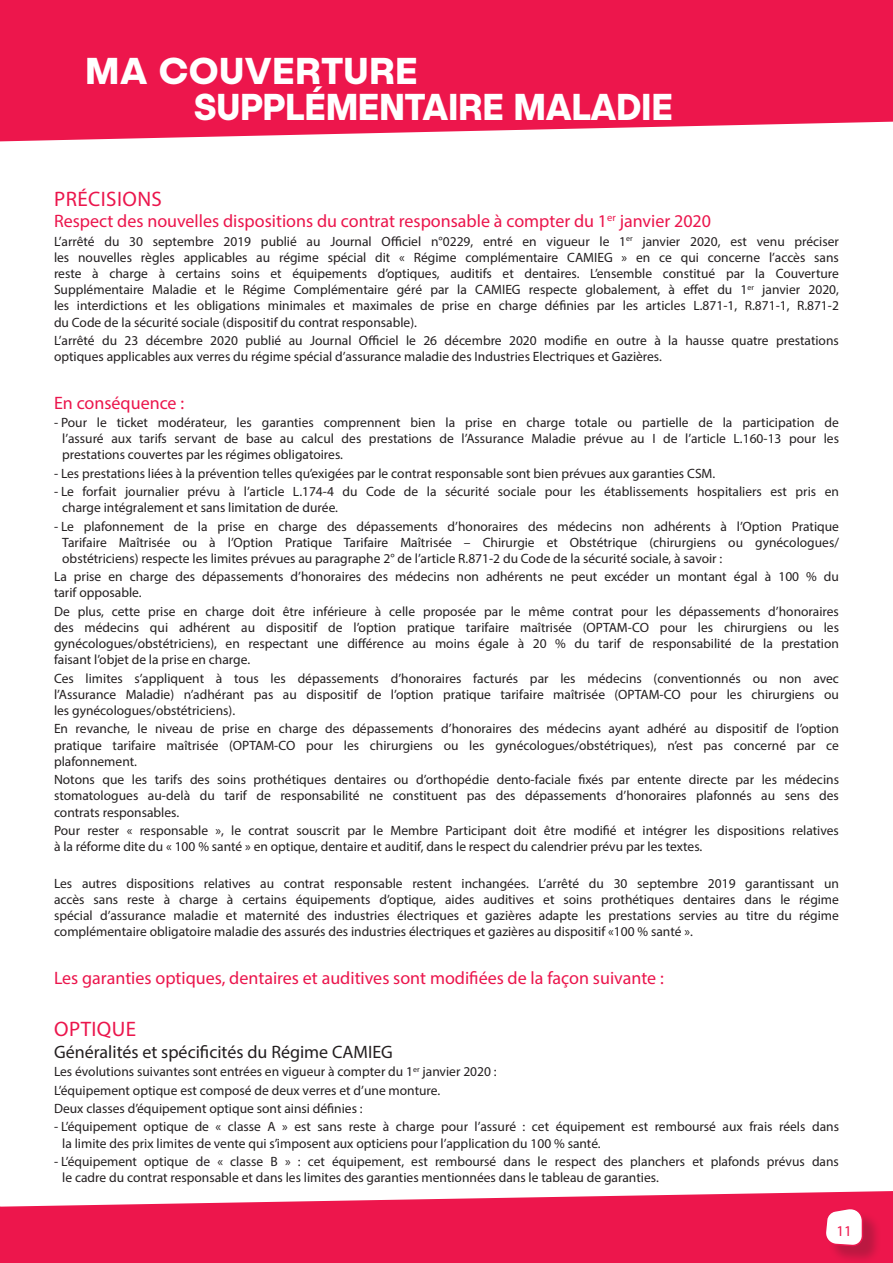
<style>
.page{position:relative;width:893px;height:1263px;background:#fff}
.page>*{position:absolute;margin:0;border:0;box-sizing:border-box;transform-origin:0 0}
.t1{font:700 37.5px "Publica Sans";letter-spacing:-.01em;color:#fff;scale:.95 1}
.t2{font:700 37.5px "Publica Sans";letter-spacing:.01em;color:#fff}
.t3{font:21px "Myriad Pro";letter-spacing:.02em;color:#eb154c}
._1_TEXTE_-_std{font:18px "Myriad Pro";color:#eb154c}
._1_TEXTE_-_std-2{font:18px "Myriad Pro";color:#231f20}
.t4{font:15px "Myriad Pro";color:#ed164c}
._1_TEXTE_-_std-3{font:13.5px/16.2px "Myriad Pro";color:#231f20;text-align:justify}
</style>
<div class="page">
<svg style="left:0;top:0;width:893px;height:141px;background:#ee2558"></svg>
<svg style="left:0;top:1191px;width:893px;height:72px;background:#ef3060"></svg>
<div style="left:827px;top:1210px;width:55px;height:53px;background:#231f20;opacity:.25"></div>
<svg style="left:823px;top:1207px;width:41px;height:40px"></svg>
<p class="t2" style="left:85px;top:46px;width:334px">MA COUVERTURE</p>
<p class="t1" style="left:194px;top:82px;width:506px">SUPPLÉMENTAIRE MALADIE</p>
<p class="t3" style="left:54px;top:186px;width:109px">PRÉCISIONS</p>
<p class="_1_TEXTE_-_std" style="left:54px;top:210px;width:659px">Respect des nouvelles dispositions du contrat responsable à compter du 1<sup>er</sup> janvier 2020</p>
<p class="_1_TEXTE_-_std-3" style="left:54px;top:233px;width:786px">L’arrêté du 30 septembre 2019 publié au Journal Officiel n°0229, entré en vigueur le 1<sup>er</sup> janvier 2020, est venu préciser les nouvelles règles applicables au régime spécial dit « Régime complémentaire CAMIEG » en ce qui concerne l’accès sans reste à charge à certains soins et équipements d’optiques, auditifs et dentaires. L’ensemble constitué par la Couverture Supplémentaire Maladie et le Régime Complémentaire géré par la CAMIEG respecte globalement, à effet du 1<sup>er</sup> janvier 2020, les interdictions et les obligations minimales et maximales de prise en charge définies par les articles L.871-1, R.871-1, R.871-2 du Code de la sécurité sociale (dispositif du contrat responsable).</p>
<p class="_1_TEXTE_-_std-3" style="left:54px;top:332px;width:786px">L’arrêté du 23 décembre 2020 publié au Journal Officiel le 26 décembre 2020 modifie en outre à la hausse quatre prestations optiques applicables aux verres du régime spécial d’assurance maladie des Industries Electriques et Gazières.</p>
<p class="_1_TEXTE_-_std" style="left:54px;top:391px;width:132px">En conséquence :</p>
<p class="_1_TEXTE_-_std-3" style="left:62px;top:414px;width:778px;text-indent:-8px">- Pour le ticket modérateur, les garanties comprennent bien la prise en charge totale ou partielle de la participation de l’assuré aux tarifs servant de base au calcul des prestations de l’Assurance Maladie prévue au I de l’article L.160-13 pour les prestations couvertes par les régimes obligatoires.</p>
<p class="_1_TEXTE_-_std-3" style="left:54px;top:465px;width:663px">- Les prestations liées à la prévention telles qu’exigées par le contrat responsable sont bien prévues aux garanties CSM.</p>
<p class="_1_TEXTE_-_std-3" style="left:62px;top:483px;width:778px;text-indent:-8px">- Le forfait journalier prévu à l’article L.174-4 du Code de la sécurité sociale pour les établissements hospitaliers est pris en charge intégralement et sans limitation de durée.</p>
<p class="_1_TEXTE_-_std-3" style="left:62px;top:518px;width:778px;text-indent:-8px">- Le plafonnement de la prise en charge des dépassements d’honoraires des médecins non adhérents à l’Option Pratique Tarifaire Maîtrisée ou à l’Option Pratique Tarifaire Maîtrisée – Chirurgie et Obstétrique (chirurgiens ou gynécologues/ obstétriciens) respecte les limites prévues au paragraphe 2° de l’article R.871-2 du Code de la sécurité sociale, à savoir :</p>
<p class="_1_TEXTE_-_std-3" style="left:54px;top:568px;width:786px">La prise en charge des dépassements d’honoraires des médecins non adhérents ne peut excéder un montant égal à 100 % du tarif opposable.</p>
<p class="_1_TEXTE_-_std-3" style="left:54px;top:603px;width:786px">De plus, cette prise en charge doit être inférieure à celle proposée par le même contrat pour les dépassements d’honoraires des médecins qui adhérent au dispositif de l’option pratique tarifaire maîtrisée (OPTAM-CO pour les chirurgiens ou les gynécologues/obstétriciens), en respectant une différence au moins égale à 20 % du tarif de responsabilité de la prestation faisant l’objet de la prise en charge.</p>
<p class="_1_TEXTE_-_std-3" style="left:54px;top:670px;width:786px">Ces limites s’appliquent à tous les dépassements d’honoraires facturés par les médecins (conventionnés ou non avec l’Assurance Maladie) n’adhérant pas au dispositif de l’option pratique tarifaire maîtrisée (OPTAM-CO pour les chirurgiens ou les gynécologues/obstétriciens).</p>
<p class="_1_TEXTE_-_std-3" style="left:54px;top:721px;width:786px">En revanche, le niveau de prise en charge des dépassements d’honoraires des médecins ayant adhéré au dispositif de l’option pratique tarifaire maîtrisée (OPTAM-CO pour les chirurgiens ou les gynécologues/obstétriques), n’est pas concerné par ce plafonnement.</p>
<p class="_1_TEXTE_-_std-3" style="left:54px;top:771px;width:786px">Notons que les tarifs des soins prothétiques dentaires ou d’orthopédie dento-faciale fixés par entente directe par les médecins stomatologues au-delà du tarif de responsabilité ne constituent pas des dépassements d’honoraires plafonnés au sens des contrats responsables.</p>
<p class="_1_TEXTE_-_std-3" style="left:54px;top:822px;width:786px">Pour rester « responsable », le contrat souscrit par le Membre Participant doit être modifié et intégrer les dispositions relatives à la réforme dite du « 100 % santé » en optique, dentaire et auditif, dans le respect du calendrier prévu par les textes.</p>
<p class="_1_TEXTE_-_std-3" style="left:54px;top:875px;width:786px">Les autres dispositions relatives au contrat responsable restent inchangées. L’arrêté du 30 septembre 2019 garantissant un accès sans reste à charge à certains équipements d’optique, aides auditives et soins prothétiques dentaires dans le régime spécial d’assurance maladie et maternité des industries électriques et gazières adapte les prestations servies au titre du régime complémentaire obligatoire maladie des assurés des industries électriques et gazières au dispositif «100 % santé ».</p>
<p class="_1_TEXTE_-_std" style="left:54px;top:967px;width:611px">Les garanties optiques, dentaires et auditives sont modifiées de la façon suivante :</p>
<p class="t3" style="left:54px;top:1016px;width:84px">OPTIQUE</p>
<p class="_1_TEXTE_-_std-2" style="left:54px;top:1041px;width:340px">Généralités et spécificités du Régime CAMIEG</p>
<p class="_1_TEXTE_-_std-3" style="left:54px;top:1063px;width:444px">Les évolutions suivantes sont entrées en vigueur à compter du 1<sup>er</sup> janvier 2020 :</p>
<p class="_1_TEXTE_-_std-3" style="left:54px;top:1082px;width:388px">L’équipement optique est composé de deux verres et d’une monture.</p>
<p class="_1_TEXTE_-_std-3" style="left:54px;top:1100px;width:310px">Deux classes d’équipement optique sont ainsi définies :</p>
<p class="_1_TEXTE_-_std-3" style="left:62px;top:1118px;width:778px;text-indent:-8px">- L’équipement optique de « classe A » est sans reste à charge pour l’assuré : cet équipement est remboursé aux frais réels dans la limite des prix limites de vente qui s’imposent aux opticiens pour l’application du 100 % santé.</p>
<p class="_1_TEXTE_-_std-3" style="left:62px;top:1153px;width:778px;text-indent:-8px">- L’équipement optique de « classe B » : cet équipement, est remboursé dans le respect des planchers et plafonds prévus dans le cadre du contrat responsable et dans les limites des garanties mentionnées dans le tableau de garanties.</p>
<p class="t4" style="left:836px;top:1222px;width:17px">11</p>
</div>
